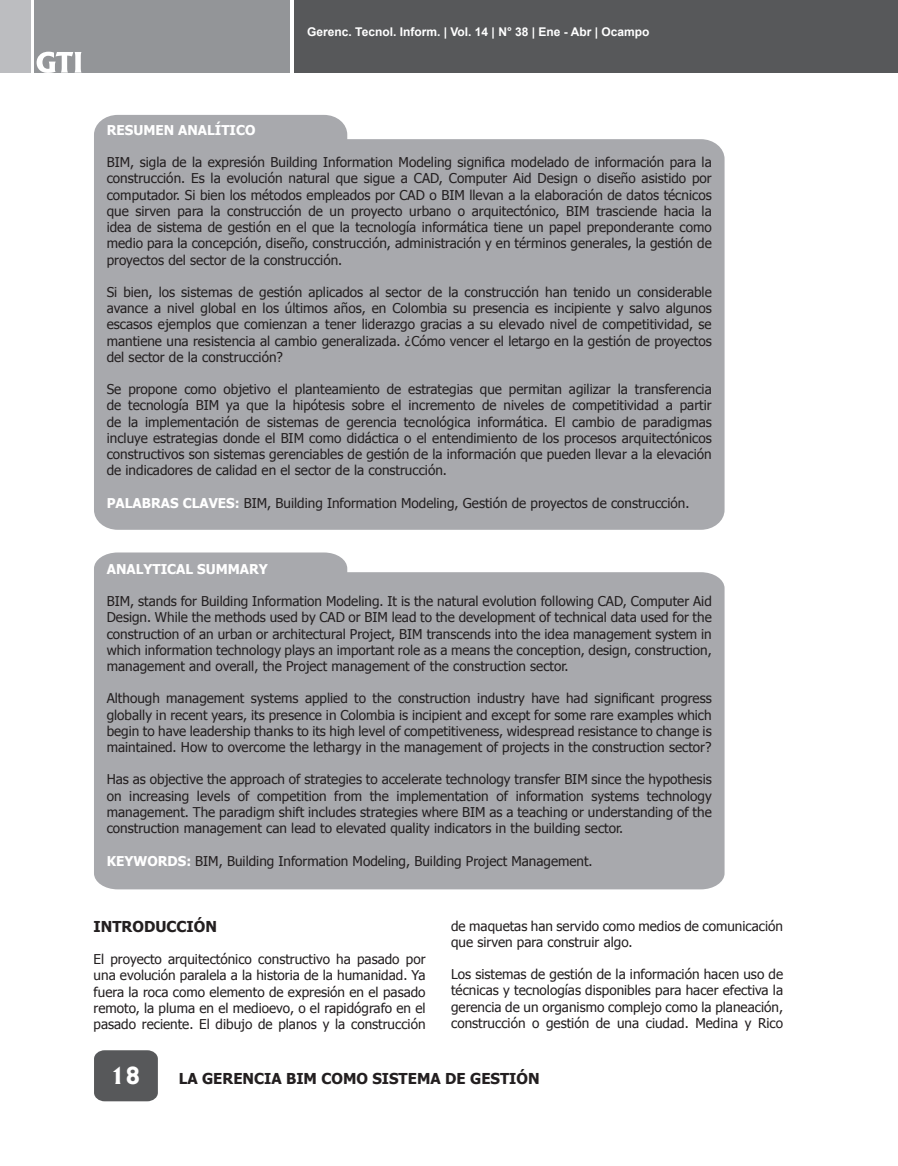
<style>
.page{position:relative;width:898px;height:1166px;background:#fff}
.page>*{position:absolute;margin:0;border:0;box-sizing:border-box;transform-origin:0 0}
.t1{font:800 22.5px "Albertus";color:#fff}
.t2{font:700 15px "Tahoma";color:#231f20}
.t3{font:13.5px/16.2px "Tahoma";color:#231f20;text-align:justify}
.t4{font:700 13.5px "Tahoma";color:#fff}
.t5{font:700 12px "Arial";color:#fff}
.s1{font-weight:700;color:#fff}
</style>
<div class="page">
<div style="left:890px;top:0;width:7px;height:73px;background:#57585a"></div>
<div style="left:293px;top:0;width:596px;height:73px;background:#57585a"></div>
<div style="left:34px;top:0;width:255px;height:73px;background:#939598"></div>
<div style="left:0;top:0;width:30px;height:73px;background:#bcbdc0"></div>
<div style="left:94px;top:1050px;width:64px;height:50px;background:#57585a"></div>
<svg style="left:37px;top:52px;width:44px;height:21px"></svg>
<div style="left:94px;top:115px;width:630px;height:414px;background:#a8a9ad"></div>
<div style="left:94px;top:552px;width:630px;height:337px;background:#a8a9ad"></div>
<p class="t5" style="left:307px;top:24px;width:344px">Gerenc. Tecnol. Inform. | Vol. 14 | N° 38 | Ene - Abr | Ocampo</p>
<p class="t4" style="left:107px;top:120px;width:150px">RESUMEN ANALÍTICO</p>
<p class="t3" style="left:107px;top:153px;width:606px">BIM, sigla de la expresión Building Information Modeling significa modelado de información para la construcción. Es la evolución natural que sigue a CAD, Computer Aid Design o diseño asistido por computador. Si bien los métodos empleados por CAD o BIM llevan a la elaboración de datos técnicos que sirven para la construcción de un proyecto urbano o arquitectónico, BIM trasciende hacia la idea de sistema de gestión en el que la tecnología informática tiene un papel preponderante como medio para la concepción, diseño, construcción, administración y en términos generales, la gestión de proyectos del sector de la construcción.</p>
<p class="t3" style="left:107px;top:283px;width:606px">Si bien, los sistemas de gestión aplicados al sector de la construcción han tenido un considerable avance a nivel global en los últimos años, en Colombia su presencia es incipiente y salvo algunos escasos ejemplos que comienzan a tener liderazgo gracias a su elevado nivel de competitividad, se mantiene una resistencia al cambio generalizada. ¿Cómo vencer el letargo en la gestión de proyectos del sector de la construcción?</p>
<p class="t3" style="left:107px;top:380px;width:606px">Se propone como objetivo el planteamiento de estrategias que permitan agilizar la transferencia de tecnología BIM ya que la hipótesis sobre el incremento de niveles de competitividad a partir de la implementación de sistemas de gerencia tecnológica informática. El cambio de paradigmas incluye estrategias donde el BIM como didáctica o el entendimiento de los procesos arquitectónicos constructivos son sistemas gerenciables de gestión de la información que pueden llevar a la elevación de indicadores de calidad en el sector de la construcción.</p>
<p class="t3" style="left:107px;top:494px;width:584px"><span class="s1">PALABRAS CLAVES:</span> BIM, Building Information Modeling, Gestión de proyectos de construcción.</p>
<p class="t4" style="left:107px;top:559px;width:163px">ANALYTICAL SUMMARY</p>
<p class="t3" style="left:107px;top:592px;width:606px">BIM, stands for Building Information Modeling. It is the natural evolution following CAD, Computer Aid Design. While the methods used by CAD or BIM lead to the development of technical data used for the construction of an urban or architectural Project, BIM transcends into the idea management system in which information technology plays an important role as a means the conception, design, construction, management and overall, the Project management of the construction sector.</p>
<p class="t3" style="left:107px;top:689px;width:606px">Although management systems applied to the construction industry have had significant progress globally in recent years, its presence in Colombia is incipient and except for some rare examples which begin to have leadership thanks to its high level of competitiveness, widespread resistance to change is maintained. How to overcome the lethargy in the management of projects in the construction sector?</p>
<p class="t3" style="left:107px;top:770px;width:606px">Has as objective the approach of strategies to accelerate technology transfer BIM since the hypothesis on increasing levels of competition from the implementation of information systems technology management. The paradigm shift includes strategies where BIM as a teaching or understanding of the construction management can lead to elevated quality indicators in the building sector.</p>
<p class="t3" style="left:107px;top:851px;width:487px"><span class="s1">KEYWORDS:</span> BIM, Building Information Modeling, Building Project Management.</p>
<p class="t2" style="left:94px;top:915px;width:125px">INTRODUCCIÓN</p>
<p class="t3" style="left:94px;top:950px;width:333px">El proyecto arquitectónico constructivo ha pasado por una evolución paralela a la historia de la humanidad. Ya fuera la roca como elemento de expresión en el pasado remoto, la pluma en el medioevo, o el rapidógrafo en el pasado reciente. El dibujo de planos y la construcción</p>
<p class="t3" style="left:451px;top:916px;width:333px">de maquetas han servido como medios de comunicación que sirven para construir algo.</p>
<p class="t3" style="left:451px;top:965px;width:333px">Los sistemas de gestión de la información hacen uso de técnicas y tecnologías disponibles para hacer efectiva la gerencia de un organismo complejo como la planeación, construcción o gestión de una ciudad. Medina y Rico</p>
<h1 class="t1" style="left:110px;top:1061px;width:31px">18</h1>
<p class="t2" style="left:179px;top:1067px;width:362px">LA GERENCIA BIM COMO SISTEMA DE GESTIÓN</p>
</div>
